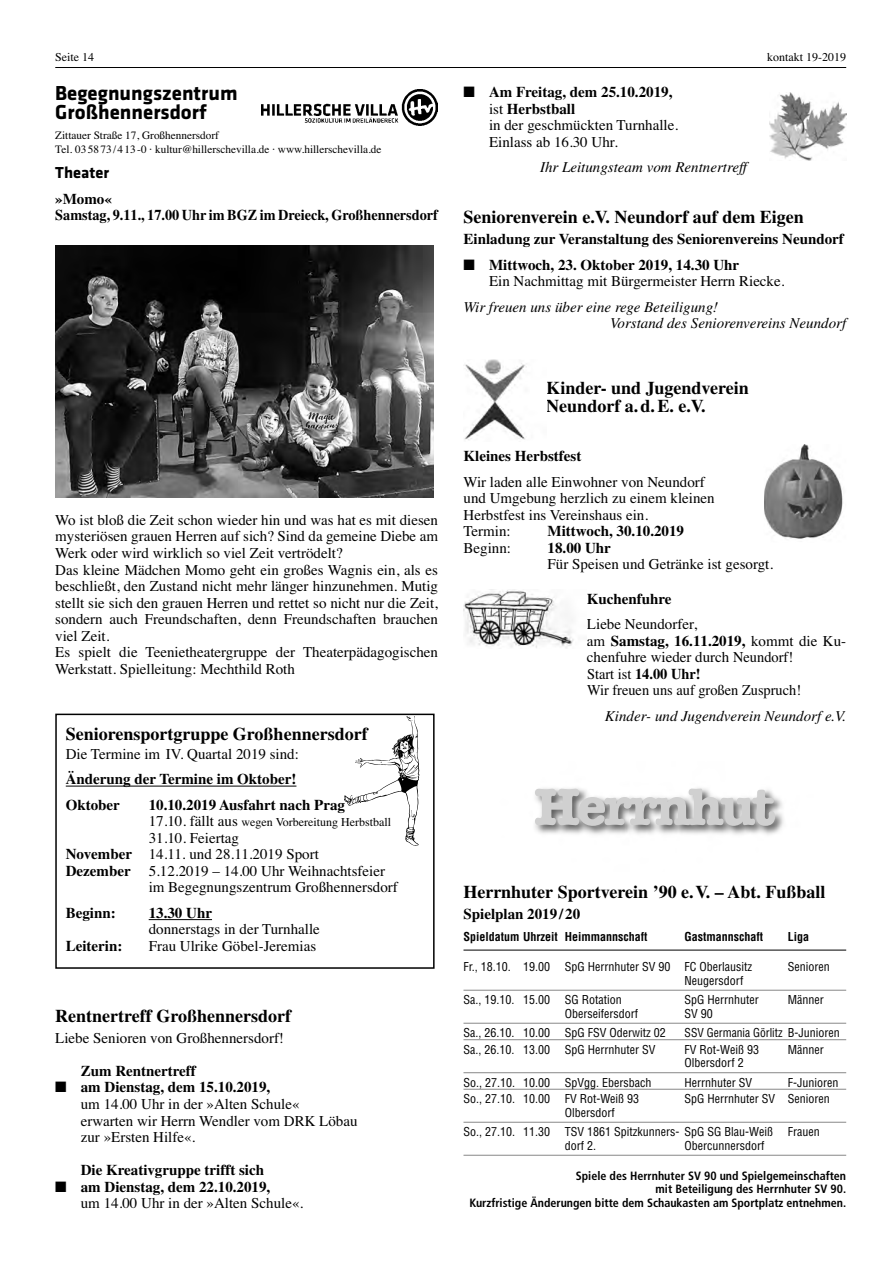
<style>
.page{position:relative;width:893px;height:1263px;background:#fff}
.page>*{position:absolute;margin:0;border:0;box-sizing:border-box;transform-origin:0 0}
.t1{font:700 54px "American Typewriter";letter-spacing:-.055em;color:#d0d0d0}
.t2{font:700 21px/19.5px "Klavika";color:#000}
.t3{font:700 18px/18px "Times";color:#000}
.t4{font:700 16.5px "Klavika";color:#000}
.t5{font:15px/16.5px "Times";color:#000;text-align:justify}
.t6{font:700 15px "Times";color:#000}
.t7{font:italic 15px "Times";color:#000}
.t8{font:700 15px "Times";color:#000;scale:.95 1}
.t9{font:15px "Times";color:#000;scale:.96 1}
.t10{font:700 15px "Times";color:#000;scale:.96 1}
.t11{font:condensed 12px/13.5px "Helvetica";color:#000}
.t12{font:700 condensed 12px "Frutiger";color:#000}
.t13{font:12px "Times";color:#000}
.t14{font:700 condensed 12px "Helvetica";color:#000}
.t15{font:condensed 12px "Helvetica";color:#000;scale:.96 1}
.t16{font:11.25px "Times";color:#000}
.s1{font-size:15px}
.s2{font-weight:700}
.s3{font-weight:400}
</style>
<div class="page">
<hr style="left:463px;top:950px;width:383px;height:1px;background:#000">
<hr style="left:463px;top:990px;width:383px;height:1px;background:#888">
<hr style="left:463px;top:1023px;width:383px;height:1px;background:#888">
<hr style="left:463px;top:1039px;width:383px;height:1px;background:#888">
<hr style="left:463px;top:1072px;width:383px;height:1px;background:#888">
<hr style="left:463px;top:1089px;width:383px;height:1px;background:#888">
<hr style="left:463px;top:1122px;width:383px;height:1px;background:#888">
<hr style="left:463px;top:1155px;width:383px;height:1px;background:#888">
<img style="left:55px;top:245px;width:379px;height:252px">
<svg style="left:344px;top:717px;width:76px;height:129px"></svg>
<div style="left:55px;top:714px;width:380px;height:255px;border:2px solid #000"></div>
<hr style="left:66px;top:786px;width:230px;height:1px;background:#000">
<hr style="left:149px;top:919px;width:63px;height:1px;background:#000">
<img style="left:769px;top:92px;width:77px;height:68px">
<img style="left:464px;top:359px;width:61px;height:81px">
<img style="left:764px;top:444px;width:79px;height:95px">
<img style="left:262px;top:90px;width:176px;height:36px">
<hr style="left:55px;top:67px;width:791px;height:1px;background:#000">
<img style="left:535px;top:788px;width:249px;height:47px">
<img style="left:463px;top:590px;width:111px;height:58px">
<p class="t13" style="left:55px;top:52px;width:40px">Seite 14</p>
<p class="t13" style="left:767px;top:52px;width:80px">kontakt 19-2019</p>
<p class="t2" style="left:55px;top:85px;width:184px">Begegnungszentrum<br>Großhennersdorf</p>
<p class="t16" style="left:55px;top:131px;width:165px">Zittauer Straße 17, Großhennersdorf</p>
<p class="t16" style="left:55px;top:145px;width:328px">Tel. 03 58 73 / 4 13 -0 · kultur@hillerschevilla.de · www.hillerschevilla.de</p>
<p class="t4" style="left:55px;top:166px;width:55px">Theater</p>
<p class="t6" style="left:55px;top:193px;width:58px">»Momo«</p>
<p class="t8" style="left:55px;top:210px;width:404px">Samstag, 9.11., 17.00 Uhr im BGZ im Dreieck, Großhennersdorf</p>
<p class="t5" style="left:55px;top:513px;width:384px">Wo ist bloß die Zeit schon wieder hin und was hat es mit diesen mysteriösen grauen Herren auf sich? Sind da gemeine Diebe am Werk oder wird wirklich so viel Zeit vertrödelt?</p>
<p class="t5" style="left:55px;top:563px;width:384px">Das kleine Mädchen Momo geht ein großes Wagnis ein, als es beschließt, den Zustand nicht mehr länger hinzunehmen. Mutig stellt sie sich den grauen Herren und rettet so nicht nur die Zeit, sondern auch Freundschaften, denn Freundschaften brauchen viel Zeit.</p>
<p class="t5" style="left:55px;top:645px;width:384px">Es spielt die Teenietheatergruppe der Theaterpädagogischen<br>Werkstatt. Spielleitung: Mechthild Roth</p>
<p class="t3" style="left:66px;top:726px;width:303px">Seniorensportgruppe Großhennersdorf</p>
<p class="t5" style="left:66px;top:747px;width:235px">Die Termine im IV. Quartal 2019 sind:</p>
<p class="t6" style="left:66px;top:774px;width:232px">Änderung der Termine im Oktober!</p>
<p class="t6" style="left:66px;top:799px;width:56px">Oktober</p>
<p class="t6" style="left:149px;top:799px;width:198px">10.10.2019 Ausfahrt nach Prag</p>
<p class="t13" style="left:149px;top:818px;width:244px"><span class="s1">17.10. fällt aus</span> wegen Vorbereitung Herbstball</p>
<p class="t5" style="left:149px;top:831px;width:92px">31.10. Feiertag</p>
<p class="t5" style="left:66px;top:847px;width:255px"><span class="s2">November</span> 14.11. und 28.11.2019 Sport</p>
<p class="t5" style="left:66px;top:864px;width:321px"><span class="s2">Dezember</span> 5.12.2019 – 14.00 Uhr Weihnachtsfeier</p>
<p class="t5" style="left:149px;top:880px;width:251px">im Begegnungszentrum Großhennersdorf</p>
<p class="t6" style="left:66px;top:907px;width:52px">Beginn:</p>
<p class="t6" style="left:149px;top:907px;width:65px">13.30 Uhr</p>
<p class="t5" style="left:149px;top:922px;width:173px">donnerstags in der Turnhalle</p>
<p class="t6" style="left:66px;top:940px;width:58px">Leiterin:</p>
<p class="t5" style="left:149px;top:939px;width:169px">Frau Ulrike Göbel-Jeremias</p>
<p class="t3" style="left:55px;top:1008px;width:237px">Rentnertreff Großhennersdorf</p>
<p class="t5" style="left:55px;top:1031px;width:230px">Liebe Senioren von Großhennersdorf!</p>
<p class="t6" style="left:81px;top:1065px;width:117px">Zum Rentnertreff</p>
<p class="t6" style="left:55px;top:1082px;width:217px">■ am Dienstag, dem 15.10.2019,</p>
<p class="t5" style="left:81px;top:1097px;width:220px">um 14.00 Uhr in der »Alten Schule«</p>
<p class="t5" style="left:81px;top:1113px;width:278px">erwarten wir Herrn Wendler vom DRK Löbau</p>
<p class="t5" style="left:81px;top:1130px;width:116px">zur »Ersten Hilfe«.</p>
<p class="t6" style="left:81px;top:1164px;width:185px">Die Kreativgruppe trifft sich</p>
<p class="t6" style="left:55px;top:1181px;width:217px">■ am Dienstag, dem 22.10.2019,</p>
<p class="t5" style="left:81px;top:1196px;width:224px">um 14.00 Uhr in der »Alten Schule«.</p>
<p class="t6" style="left:463px;top:87px;width:210px">■ Am Freitag, dem 25.10.2019,</p>
<p class="t6" style="left:489px;top:103px;width:88px"><span class="s3">ist</span> Herbstball</p>
<p class="t5" style="left:489px;top:118px;width:191px">in der geschmückten Turnhalle.</p>
<p class="t5" style="left:489px;top:135px;width:130px">Einlass ab 16.30 Uhr.</p>
<p class="t7" style="left:540px;top:162px;width:209px">Ihr Leitungsteam vom Rentnertreff</p>
<p class="t3" style="left:463px;top:210px;width:342px">Seniorenverein e.V. Neundorf auf dem Eigen</p>
<p class="t6" style="left:463px;top:234px;width:382px">Einladung zur Veranstaltung des Seniorenvereins Neundorf</p>
<p class="t6" style="left:463px;top:259px;width:277px">■ Mittwoch, 23. Oktober 2019, 14.30 Uhr</p>
<p class="t5" style="left:489px;top:274px;width:297px">Ein Nachmittag mit Bürgermeister Herrn Riecke.</p>
<p class="t7" style="left:463px;top:301px;width:256px">Wir freuen uns über eine rege Beteiligung!</p>
<p class="t7" style="left:610px;top:318px;width:238px">Vorstand des Seniorenvereins Neundorf</p>
<p class="t3" style="left:546px;top:380px;width:204px">Kinder- und Jugendverein<br>Neundorf a. d. E. e.V.</p>
<p class="t6" style="left:463px;top:451px;width:119px">Kleines Herbstfest</p>
<p class="t5" style="left:463px;top:475px;width:243px">Wir laden alle Einwohner von Neundorf</p>
<p class="t5" style="left:463px;top:491px;width:253px">und Umgebung herzlich zu einem kleinen</p>
<p class="t5" style="left:463px;top:508px;width:186px">Herbstfest ins Vereinshaus ein.</p>
<p class="t5" style="left:463px;top:524px;width:49px">Termin:</p>
<p class="t6" style="left:548px;top:526px;width:138px">Mittwoch, 30.10.2019</p>
<p class="t5" style="left:463px;top:541px;width:49px">Beginn:</p>
<p class="t6" style="left:548px;top:542px;width:65px">18.00 Uhr</p>
<p class="t5" style="left:548px;top:557px;width:227px">Für Speisen und Getränke ist gesorgt.</p>
<p class="t6" style="left:587px;top:593px;width:86px">Kuchenfuhre</p>
<p class="t5" style="left:587px;top:617px;width:112px">Liebe Neundorfer,</p>
<p class="t5" style="left:587px;top:634px;width:261px">am <span class="s2">Samstag, 16.11.2019,</span> kommt die Ku&shy;chenfuhre wieder durch Neundorf!</p>
<p class="t10" style="left:587px;top:668px;width:120px"><span class="s3">Start ist</span> 14.00 Uhr!</p>
<p class="t9" style="left:587px;top:685px;width:225px">Wir freuen uns auf großen Zuspruch!</p>
<p class="t7" style="left:605px;top:710px;width:243px">Kinder- und Jugendverein Neundorf e.V.</p>
<p class="t1" style="left:534px;top:788px;width:243px">Herrnhut</p>
<p class="t3" style="left:463px;top:884px;width:363px">Herrnhuter Sportverein ’90 e.V. – Abt. Fußball</p>
<p class="t6" style="left:463px;top:908px;width:118px">Spielplan 2019 / 20</p>
<p class="t14" style="left:463px;top:932px;width:185px">Spieldatum Uhrzeit Heimmannschaft</p>
<p class="t14" style="left:685px;top:932px;width:80px">Gastmannschaft</p>
<p class="t14" style="left:788px;top:932px;width:23px">Liga</p>
<p class="t11" style="left:463px;top:961px;width:290px">Fr., 18.10. 19.00 SpG Herrnhuter SV 90 FC Oberlausitz</p>
<p class="t11" style="left:788px;top:961px;width:43px">Senioren</p>
<p class="t11" style="left:685px;top:974px;width:60px">Neugersdorf</p>
<p class="t11" style="left:463px;top:994px;width:160px">Sa., 19.10. 15.00 SG Rotation</p>
<p class="t11" style="left:685px;top:994px;width:76px">SpG Herrnhuter</p>
<p class="t11" style="left:788px;top:994px;width:37px">Männer</p>
<p class="t11" style="left:565px;top:1007px;width:75px">Oberseifersdorf</p>
<p class="t11" style="left:685px;top:1007px;width:30px">SV 90</p>
<p class="t11" style="left:463px;top:1027px;width:204px">Sa., 26.10. 10.00 SpG FSV Oderwitz 02</p>
<p class="t15" style="left:685px;top:1028px;width:163px">SSV Germania Görlitz B-Junioren</p>
<p class="t11" style="left:463px;top:1043px;width:193px">Sa., 26.10. 13.00 SpG Herrnhuter SV</p>
<p class="t11" style="left:685px;top:1043px;width:76px">FV Rot-Weiß 93</p>
<p class="t11" style="left:788px;top:1043px;width:37px">Männer</p>
<p class="t11" style="left:685px;top:1057px;width:61px">Olbersdorf 2</p>
<p class="t11" style="left:463px;top:1076px;width:189px">So., 27.10. 10.00 SpVgg. Ebersbach</p>
<p class="t11" style="left:685px;top:1076px;width:69px">Herrnhuter SV</p>
<p class="t11" style="left:788px;top:1076px;width:52px">F-Junioren</p>
<p class="t11" style="left:463px;top:1093px;width:177px">So., 27.10. 10.00 FV Rot-Weiß 93</p>
<p class="t11" style="left:685px;top:1093px;width:147px">SpG Herrnhuter SV Senioren</p>
<p class="t11" style="left:565px;top:1106px;width:52px">Olbersdorf</p>
<p class="t11" style="left:565px;top:1126px;width:257px;text-indent:-101px">So., 27.10. 11.30 TSV 1861 Spitzkunners- SpG SG Blau-Weiß Frauen dorf 2.</p>
<p class="t11" style="left:685px;top:1139px;width:81px">Obercunnersdorf</p>
<p class="t12" style="left:576px;top:1171px;width:272px">Spiele des Herrnhuter SV 90 und Spielgemeinschaften</p>
<p class="t12" style="left:656px;top:1184px;width:192px">mit Beteiligung des Herrnhuter SV 90.</p>
<p class="t12" style="left:469px;top:1198px;width:378px">Kurzfristige Änderungen bitte dem Schaukasten am Sportplatz entnehmen.</p>
</div>
